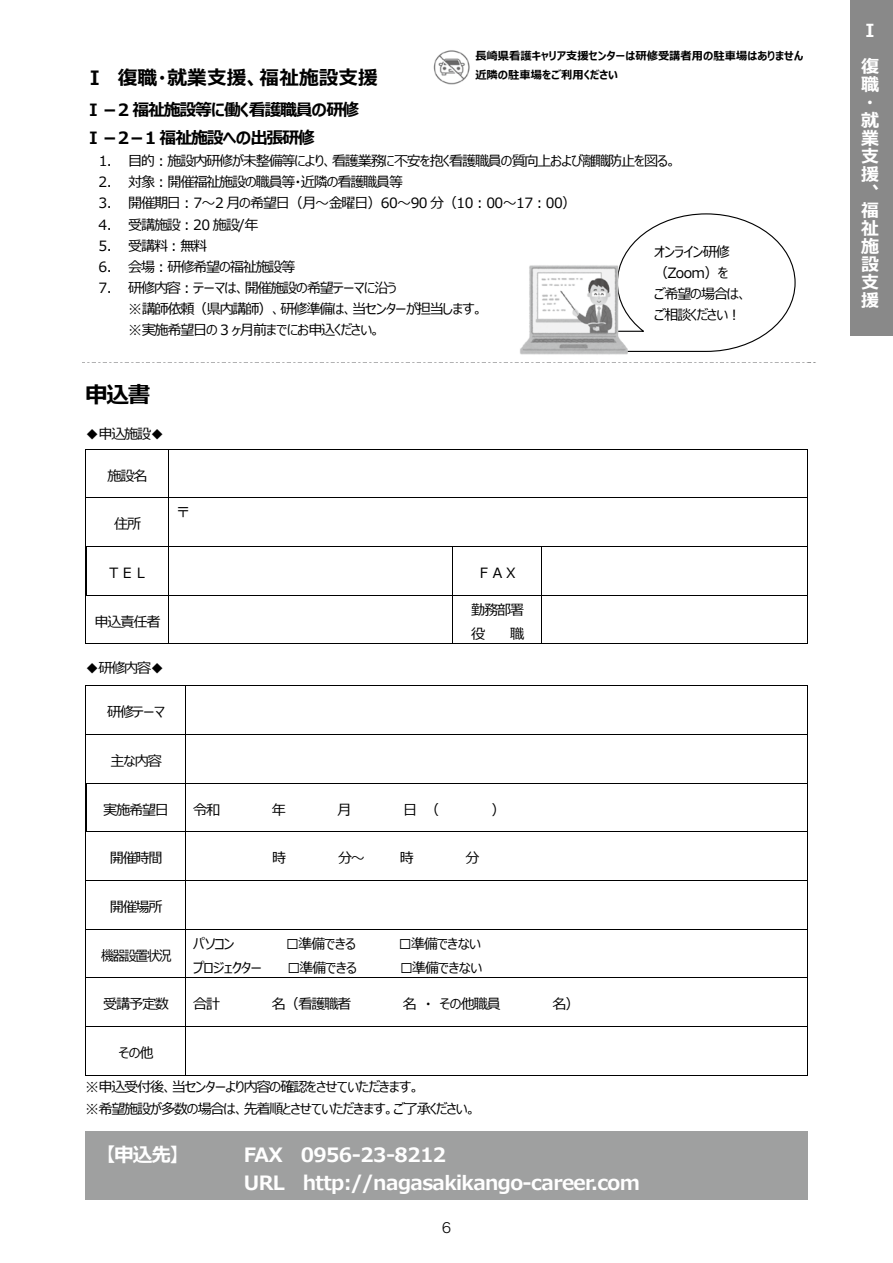
<style>
.page{position:relative;width:893px;height:1263px;background:#fff}
.page>*{position:absolute;margin:0;border:0;box-sizing:border-box;transform-origin:0 0}
.t1{font:700 22.65px "Meiryo UI";color:#000}
.t2{font:700 19.65px/28.5px "Meiryo";letter-spacing:-.03em;color:#fff}
.t3{font:700 19.65px "Meiryo UI";color:#000}
.t4{font:700 18px/18px "Meiryo";color:#fff}
.t5{font:700 16.95px/28.2px "Meiryo UI";letter-spacing:-.07em;color:#000}
.t6{font:14.1px/21.1px "Meiryo UI";letter-spacing:-.085em;color:#000}
.t7{font:14.1px/21.1px "Meiryo UI";letter-spacing:-.05em;color:#000}
.t8{font:14.1px "Meiryo UI";letter-spacing:-.04em;color:#000}
.t9{font:14.1px "Meiryo UI";letter-spacing:-.085em;color:#000;scale:.91 1}
.t10{font:13.8px "Rodin Pro M";color:#000}
.t11{font:700 11.25px/18.8px "Meiryo UI";color:#000}
</style>
<div class="page">
<div style="left:850px;top:0;width:43px;height:336px;background:#898989"></div>
<svg style="left:83px;top:362px;width:733px;height:1px"></svg>
<hr style="left:85px;top:449px;width:723px;height:1px;background:#000">
<hr style="left:85px;top:449px;width:1px;height:48px;background:#000">
<hr style="left:168px;top:449px;width:1px;height:48px;background:#000">
<hr style="left:807px;top:449px;width:1px;height:48px;background:#000">
<hr style="left:85px;top:497px;width:723px;height:1px;background:#000">
<hr style="left:85px;top:498px;width:1px;height:48px;background:#000">
<hr style="left:168px;top:498px;width:1px;height:48px;background:#000">
<hr style="left:807px;top:498px;width:1px;height:48px;background:#000">
<hr style="left:85px;top:546px;width:723px;height:1px;background:#000">
<hr style="left:85px;top:547px;width:1px;height:48px;background:#000">
<hr style="left:168px;top:547px;width:1px;height:48px;background:#000">
<hr style="left:452px;top:547px;width:1px;height:48px;background:#000">
<hr style="left:541px;top:547px;width:1px;height:48px;background:#000">
<hr style="left:807px;top:547px;width:1px;height:48px;background:#000">
<hr style="left:85px;top:595px;width:723px;height:1px;background:#000">
<hr style="left:85px;top:595px;width:1px;height:49px;background:#000">
<hr style="left:85px;top:643px;width:83px;height:1px;background:#000">
<hr style="left:168px;top:595px;width:1px;height:49px;background:#000">
<hr style="left:169px;top:643px;width:283px;height:1px;background:#000">
<hr style="left:452px;top:595px;width:1px;height:49px;background:#000">
<hr style="left:453px;top:643px;width:88px;height:1px;background:#000">
<hr style="left:541px;top:595px;width:1px;height:49px;background:#000">
<hr style="left:542px;top:643px;width:265px;height:1px;background:#000">
<hr style="left:807px;top:595px;width:1px;height:49px;background:#000">
<hr style="left:85px;top:685px;width:101px;height:1px;background:#000">
<hr style="left:186px;top:685px;width:621px;height:1px;background:#000">
<hr style="left:85px;top:686px;width:1px;height:48px;background:#000">
<hr style="left:185px;top:686px;width:1px;height:48px;background:#000">
<hr style="left:807px;top:686px;width:1px;height:48px;background:#000">
<hr style="left:85px;top:734px;width:101px;height:1px;background:#000">
<hr style="left:186px;top:734px;width:621px;height:1px;background:#000">
<hr style="left:85px;top:735px;width:1px;height:48px;background:#000">
<hr style="left:185px;top:735px;width:1px;height:48px;background:#000">
<hr style="left:807px;top:735px;width:1px;height:48px;background:#000">
<hr style="left:85px;top:783px;width:101px;height:1px;background:#000">
<hr style="left:186px;top:783px;width:621px;height:1px;background:#000">
<hr style="left:85px;top:783px;width:1px;height:48px;background:#000">
<hr style="left:185px;top:783px;width:1px;height:48px;background:#000">
<hr style="left:807px;top:783px;width:1px;height:48px;background:#000">
<hr style="left:85px;top:831px;width:101px;height:1px;background:#000">
<hr style="left:186px;top:831px;width:621px;height:1px;background:#000">
<hr style="left:85px;top:832px;width:1px;height:48px;background:#000">
<hr style="left:185px;top:832px;width:1px;height:48px;background:#000">
<hr style="left:807px;top:832px;width:1px;height:48px;background:#000">
<hr style="left:85px;top:880px;width:101px;height:1px;background:#000">
<hr style="left:186px;top:880px;width:621px;height:1px;background:#000">
<hr style="left:85px;top:881px;width:1px;height:48px;background:#000">
<hr style="left:185px;top:881px;width:1px;height:48px;background:#000">
<hr style="left:807px;top:881px;width:1px;height:48px;background:#000">
<hr style="left:85px;top:929px;width:101px;height:1px;background:#000">
<hr style="left:186px;top:929px;width:621px;height:1px;background:#000">
<hr style="left:85px;top:929px;width:1px;height:48px;background:#000">
<hr style="left:185px;top:929px;width:1px;height:48px;background:#000">
<hr style="left:807px;top:929px;width:1px;height:48px;background:#000">
<hr style="left:85px;top:977px;width:101px;height:1px;background:#000">
<hr style="left:186px;top:977px;width:621px;height:1px;background:#000">
<hr style="left:85px;top:978px;width:1px;height:48px;background:#000">
<hr style="left:185px;top:978px;width:1px;height:48px;background:#000">
<hr style="left:807px;top:978px;width:1px;height:48px;background:#000">
<hr style="left:85px;top:1026px;width:101px;height:1px;background:#000">
<hr style="left:186px;top:1026px;width:621px;height:1px;background:#000">
<hr style="left:85px;top:1027px;width:1px;height:48px;background:#000">
<hr style="left:85px;top:1075px;width:100px;height:1px;background:#000">
<hr style="left:185px;top:1027px;width:1px;height:48px;background:#000">
<hr style="left:186px;top:1075px;width:621px;height:1px;background:#000">
<hr style="left:807px;top:1027px;width:1px;height:48px;background:#000">
<div style="left:85px;top:1131px;width:723px;height:68px;background:#9fa0a0"></div>
<svg style="left:621px;top:213px;width:175px;height:139px"></svg>
<img style="left:644px;top:239px;width:125px;height:87px">
<img style="left:520px;top:260px;width:108px;height:95px">
<img style="left:433px;top:50px;width:37px;height:35px">
<p class="t11" style="left:475px;top:48px;width:330px">長崎県看護キャリア支援センターは研修受講者用の駐車場はありません近隣の駐車場をご利用ください</p>
<h2 class="t3" style="left:85px;top:64px;width:294px">Ⅰ 復職・就業支援、福祉施設支援</h2>
<p class="t5" style="left:85px;top:96px;width:276px">Ⅰ－2 福祉施設等に働く看護職員の研修<br>Ⅰ－2－1 福祉施設への出張研修</p>
<p class="t6" style="left:99px;top:151px;width:579px">1. 目的︓施設内研修が未整備等により、看護業務に不安を抱く看護職員の質向上および離職防止を図る。</p>
<p class="t6" style="left:99px;top:172px;width:306px">2. 対象︓開催福祉施設の職員等・近隣の看護職員等</p>
<p class="t6" style="left:99px;top:194px;width:479px">3. 開催期日︓7～2 月の希望日（月～金曜日）60～90 分（10︓00～17︓00）</p>
<p class="t6" style="left:99px;top:215px;width:161px">4. 受講施設︓20 施設/年</p>
<p class="t6" style="left:99px;top:236px;width:110px">5. 受講料︓無料</p>
<p class="t6" style="left:99px;top:257px;width:199px">6. 会場︓研修希望の福祉施設等</p>
<p class="t6" style="left:128px;top:278px;width:356px;text-indent:-30px">7. 研修内容︓テーマは、開催施設の希望テーマに沿う<br>※講師依頼（県内講師）、研修準備は、当センターが担当します。※実施希望日の 3 ヶ月前までにお申込ください。</p>
<p class="t7" style="left:654px;top:242px;width:95px">オンライン研修（Zoom）を<br>ご希望の場合は、ご相談ください︕</p>
<h1 class="t1" style="left:85px;top:379px;width:67px">申込書</h1>
<p class="t6" style="left:85px;top:424px;width:81px">◆申込施設◆</p>
<p class="t6" style="left:108px;top:466px;width:42px">施設名</p>
<p class="t6" style="left:114px;top:514px;width:29px">住所</p>
<p class="t6" style="left:176px;top:502px;width:16px">〒</p>
<p class="t6" style="left:107px;top:563px;width:43px">ＴＥＬ</p>
<p class="t6" style="left:477px;top:563px;width:43px">ＦＡＸ</p>
<p class="t6" style="left:95px;top:612px;width:67px">申込責任者</p>
<p class="t6" style="left:471px;top:598px;width:55px;line-height:24px">勤務部署役</p>
<p class="t6" style="left:510px;top:624px;width:16px">職</p>
<p class="t6" style="left:85px;top:658px;width:81px">◆研修内容◆</p>
<p class="t6" style="left:107px;top:702px;width:59px">研修テーマ</p>
<p class="t6" style="left:110px;top:751px;width:53px">主な内容</p>
<p class="t6" style="left:103px;top:800px;width:67px">実施希望日</p>
<p class="t6" style="left:193px;top:800px;width:29px">令和</p>
<p class="t6" style="left:272px;top:800px;width:16px">年</p>
<p class="t6" style="left:338px;top:800px;width:16px">月</p>
<p class="t6" style="left:403px;top:800px;width:37px">日（</p>
<p class="t6" style="left:491px;top:800px;width:16px">）</p>
<p class="t6" style="left:110px;top:848px;width:55px">開催時間</p>
<p class="t6" style="left:272px;top:848px;width:16px">時</p>
<p class="t6" style="left:338px;top:848px;width:29px">分～</p>
<p class="t6" style="left:400px;top:848px;width:16px">時</p>
<p class="t6" style="left:465px;top:848px;width:16px">分</p>
<p class="t6" style="left:110px;top:897px;width:55px">開催場所</p>
<p class="t9" style="left:101px;top:946px;width:79px">機器設置状況</p>
<p class="t6" style="left:193px;top:934px;width:43px">パソコン</p>
<p class="t6" style="left:287px;top:934px;width:71px">☐準備できる</p>
<p class="t6" style="left:399px;top:934px;width:83px">☐準備できない</p>
<p class="t8" style="left:193px;top:958px;width:70px">プロジェクター</p>
<p class="t6" style="left:288px;top:958px;width:71px">☐準備できる</p>
<p class="t6" style="left:400px;top:958px;width:83px">☐準備できない</p>
<p class="t6" style="left:103px;top:994px;width:67px">受講予定数</p>
<p class="t6" style="left:193px;top:994px;width:29px">合計</p>
<p class="t6" style="left:272px;top:994px;width:81px">名（看護職者</p>
<p class="t6" style="left:403px;top:994px;width:99px">名・その他職員</p>
<p class="t6" style="left:552px;top:994px;width:29px">名）</p>
<p class="t6" style="left:119px;top:1043px;width:37px">その他</p>
<p class="t7" style="left:85px;top:1077px;width:392px">※申込受付後、当センターより内容の確認をさせていただきます。<br>※希望施設が多数の場合は、先着順とさせていただきます。ご了承ください。</p>
<h2 class="t2" style="left:96px;top:1141px;width:95px">【申込先】</h2>
<h2 class="t2" style="left:244px;top:1141px;width:398px">FAX 0956-23-8212<br>URL http://nagasakikango-career.com</h2>
<p class="t10" style="left:442px;top:1218px;width:11px">6</p>
<p class="t4" style="left:861px;top:13px;width:19px;line-height:36px">Ⅰ復</p>
<p class="t4" style="left:861px;top:76px;width:19px">職・就業支援、福祉施設支援</p>
</div>
